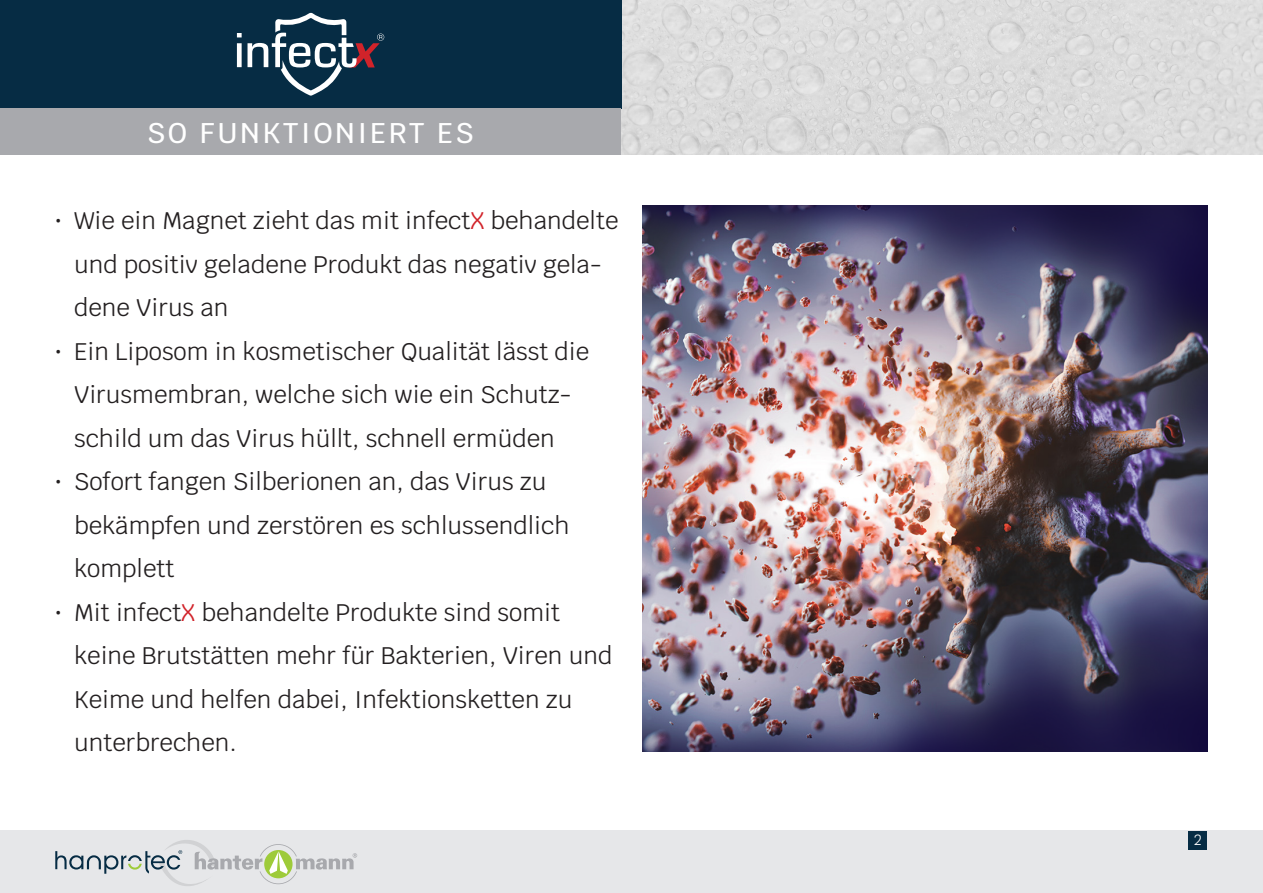
<style>
.page{position:relative;width:1263px;height:893px;background:#fff}
.page>*{position:absolute;margin:0;border:0;box-sizing:border-box;transform-origin:0 0}
.t1{font:500 28.5px "Krub";letter-spacing:.09em;color:#fff}
.t2{font:24px "Krub";color:#231f20}
.t3{font:15px "Krub";color:#fff}
.s1{color:#d1232a}
</style>
<div class="page">
<div style="left:0;top:831px;width:1263px;height:62px;background:#e6e7e9"></div>
<div style="left:1188px;top:831px;width:19px;height:18px;background:#062c44"></div>
<svg style="left:55px;top:830px;width:302px;height:56px"></svg>
<img style="left:621px;top:0;width:642px;height:155px">
<div style="left:0;top:0;width:621px;height:108px;background:#062c44"></div>
<div style="left:0;top:108px;width:621px;height:47px;background:#a8a9ad"></div>
<img style="left:642px;top:205px;width:565px;height:546px">
<svg style="left:237px;top:13px;width:147px;height:83px"></svg>
<p class="t1" style="left:147px;top:116px;width:328px">SO FUNKTIONIERT ES</p>
<p class="t2" style="left:55px;top:201px;width:565px">∙ Wie ein Magnet zieht das mit infect<span class="s1">X</span> behandelte</p>
<p class="t2" style="left:74px;top:244px;width:529px">und positiv geladene Produkt das negativ gela-</p>
<p class="t2" style="left:74px;top:288px;width:156px">dene Virus an</p>
<p class="t2" style="left:55px;top:331px;width:535px">∙ Ein Liposom in kosmetischer Qualität lässt die</p>
<p class="t2" style="left:74px;top:374px;width:499px">Virusmembran, welche sich wie ein Schutz-</p>
<p class="t2" style="left:74px;top:418px;width:482px">schild um das Virus hüllt, schnell ermüden</p>
<p class="t2" style="left:55px;top:461px;width:493px">∙ Sofort fangen Silberionen an, das Virus zu</p>
<p class="t2" style="left:74px;top:505px;width:497px">bekämpfen und zerstören es schlussendlich</p>
<p class="t2" style="left:74px;top:548px;width:102px">komplett</p>
<p class="t2" style="left:55px;top:592px;width:506px">∙ Mit infect<span class="s1">X</span> behandelte Produkte sind somit</p>
<p class="t2" style="left:74px;top:635px;width:540px">keine Brutstätten mehr für Bakterien, Viren und</p>
<p class="t2" style="left:74px;top:679px;width:500px">Keime und helfen dabei, Infektionsketten zu</p>
<p class="t2" style="left:74px;top:722px;width:164px">unterbrechen.</p>
<p class="t3" style="left:1194px;top:827px;width:10px">2</p>
</div>
